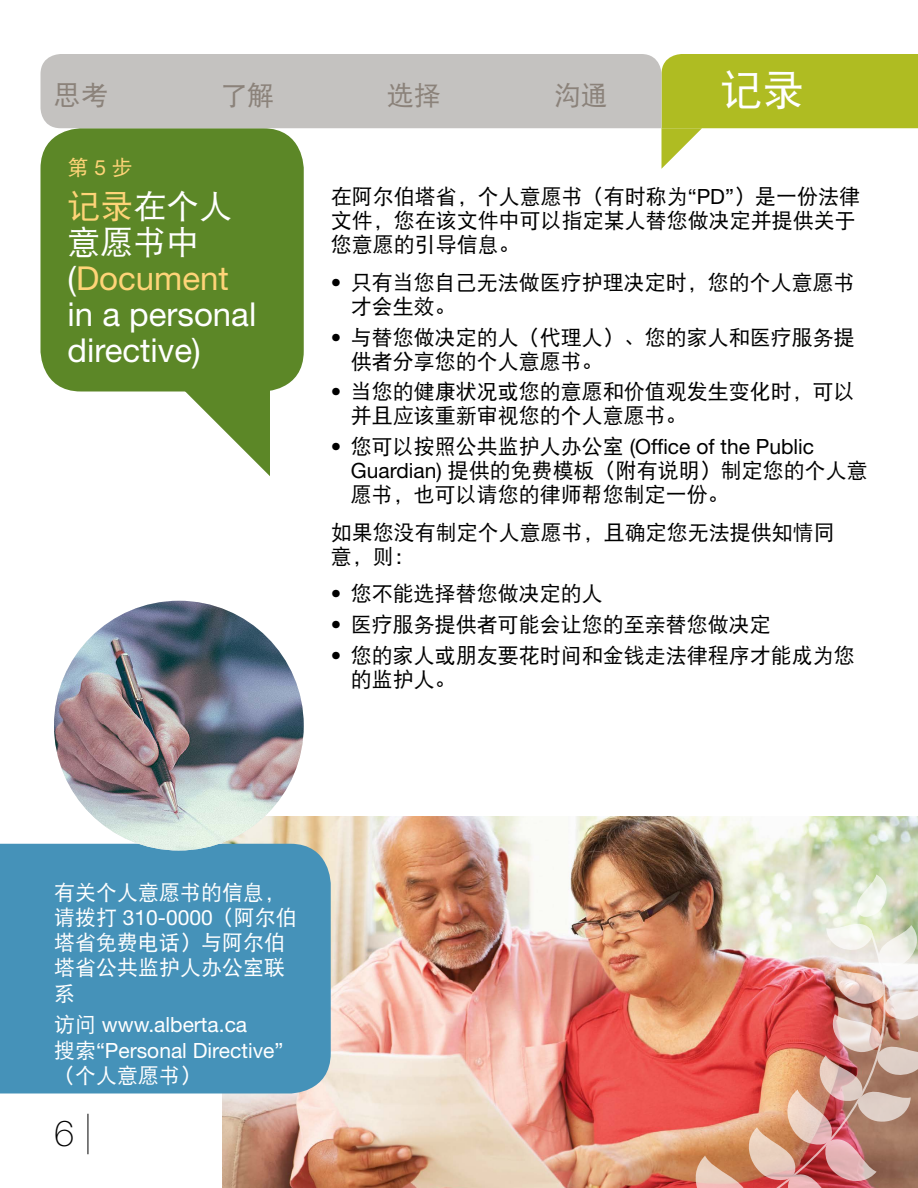
<style>
.page{position:relative;width:918px;height:1188px;background:#fff}
.page>*{position:absolute;margin:0;border:0;box-sizing:border-box;transform-origin:0 0}
.t1{font:42px "DF Hei W5";color:#fff}
.t2{font:100 36px "Helvetica Neue LT Std";color:#000}
.t3{font:33px/36px "Helvetica Neue LT Std";color:#fff}
.t4{font:33px/36px "DF Hei W5";color:#fff}
.t5{font:27px "DF Hei W5";color:#8b827a}
.t6{font:21px/24px "DF Hei W5";color:#000}
.t7{font:21px/25.2px "Helvetica Neue LT Std";color:#fff}
.t8{font:21px/25.2px "DF Hei W5";color:#fff;text-align:justify}
.t9{font:21px "Helvetica Neue LT Std";color:#000}
.t10{font:21px "DF Hei W5";color:#ffd478}
.s1{font-family:"Helvetica Neue LT Std"}
.s2{color:#ffd478}
.s3{font-family:"DF Hei W5"}
</style>
<div class="page">
<img style="left:223px;top:817px;width:695px;height:371px">
<svg style="left:186px;top:392px;width:84px;height:84px"></svg>
<div style="left:40px;top:128px;width:264px;height:264px;background:#5c8727;border-radius:40px"></div>
<div style="left:40px;top:54px;width:622px;height:74px;background:#c4c2c0"></div>
<svg style="left:662px;top:54px;width:256px;height:114px"></svg>
<div style="left:0;top:844px;width:331px;height:250px;background:#4592b9"></div>
<img style="left:684px;top:874px;width:234px;height:314px">
<img style="left:733px;top:928px;width:185px;height:260px">
<img style="left:54px;top:601px;width:250px;height:249px;border-radius:125px">
<hr style="left:88px;top:1114px;width:1px;height:40px;background:#000">
<p class="t5" style="left:54px;top:82px;width:55px">思考</p>
<p class="t5" style="left:221px;top:82px;width:55px">了解</p>
<p class="t5" style="left:387px;top:82px;width:55px">选择</p>
<p class="t5" style="left:554px;top:82px;width:55px">沟通</p>
<h1 class="t1" style="left:720px;top:69px;width:85px">记录</h1>
<p class="t10" style="left:68px;top:157px;width:67px">第 <span class="s1">5</span> 步</p>
<h3 class="t4" style="left:68px;top:188px;width:166px"><span class="s2">记录</span>在个人意愿书中</h3>
<h3 class="t3" style="left:68px;top:260px;width:190px">(<span class="s2">Document </span>in a personal directive)</h3>
<p class="t6" style="left:331px;top:185px;width:531px">在阿尔伯塔省，个人意愿书（有时称为<span class="s1">“PD”</span>）是一份法律文件，您在该文件中可以指定某人替您做决定并提供关于您意愿的引导信息。</p>
<p class="t6" style="left:351px;top:270px;width:505px;text-indent:-20px"><span class="s1">•</span> 只有当您自己无法做医疗护理决定时，您的个人意愿书才会生效。</p>
<p class="t6" style="left:351px;top:325px;width:505px;text-indent:-20px"><span class="s1">•</span> 与替您做决定的人（代理人）、您的家人和医疗服务提供者分享您的个人意愿书。</p>
<p class="t6" style="left:351px;top:380px;width:505px;text-indent:-20px"><span class="s1">•</span> 当您的健康状况或您的意愿和价值观发生变化时，可以并且应该重新审视您的个人意愿书。</p>
<p class="t9" style="left:331px;top:434px;width:485px">• <span class="s3">您可以按照公共监护人办公室</span> (Office of the Public</p>
<p class="t6" style="left:351px;top:459px;width:518px"><span class="s1">Guardian)</span> 提供的免费模板（附有说明）制定您的个人意愿书，也可以请您的律师帮您制定一份。</p>
<p class="t6" style="left:331px;top:520px;width:505px">如果您没有制定个人意愿书，且确定您无法提供知情同意，则：</p>
<p class="t6" style="left:331px;top:582px;width:274px"><span class="s1">•</span> 您不能选择替您做决定的人</p>
<p class="t6" style="left:331px;top:612px;width:442px"><span class="s1">•</span> 医疗服务提供者可能会让您的至亲替您做决定</p>
<p class="t6" style="left:351px;top:643px;width:505px;text-indent:-20px"><span class="s1">•</span> 您的家人或朋友要花时间和金钱走法律程序才能成为您的监护人。</p>
<p class="t8" style="left:54px;top:880px;width:232px">有关个人意愿书的信息，</p>
<p class="t7" style="left:54px;top:905px;width:244px"><span class="s3">请拨打</span> 310-0000<span class="s3">（阿尔伯</span></p>
<p class="t8" style="left:54px;top:930px;width:232px">塔省免费电话）与阿尔伯塔省公共监护人办公室联系</p>
<p class="t7" style="left:54px;top:1012px;width:231px"><span class="s3">访问</span> www.alberta.ca<br><span class="s3">搜索</span>“Personal Directive”</p>
<p class="t8" style="left:54px;top:1063px;width:148px">（个人意愿书）</p>
<h2 class="t2" style="left:54px;top:1113px;width:22px">6</h2>
</div>
